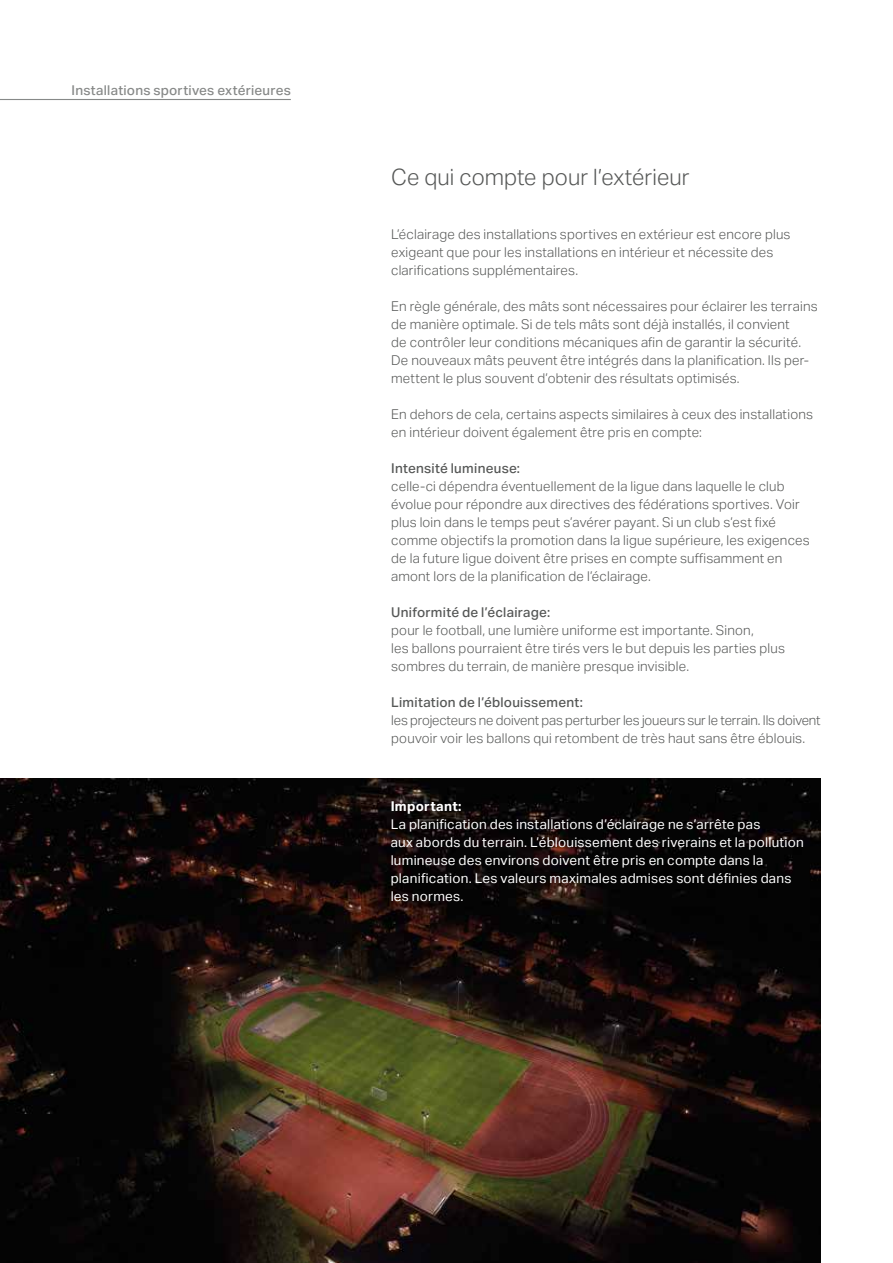
<style>
.page{position:relative;width:893px;height:1263px;background:#fff}
.page>*{position:absolute;margin:0;border:0;box-sizing:border-box;transform-origin:0 0}
.t1{font:300 22.5px "Aktiv Grotesk";color:#555756}
.t2{font:300 13.5px/18px "Aktiv Grotesk";letter-spacing:.015em;color:#555756}
.t3{font:13.5px/18px "Aktiv Grotesk";letter-spacing:.02em;color:#fff}
.t4{font:300 13.5px/18px "Aktiv Grotesk";letter-spacing:-.005em;color:#555756}
.t5{font:500 13.5px "Aktiv Grotesk";letter-spacing:.02em;color:#555756}
.t6{font:500 13.5px "Aktiv Grotesk";letter-spacing:.02em;color:#878988}
.t7{font:700 13.5px "Aktiv Grotesk";letter-spacing:.02em;color:#fff}
</style>
<div class="page">
<img style="left:0;top:779px;width:821px;height:484px">
<hr style="left:0;top:99px;width:291px;height:1px;background:#878988">
<p class="t6" style="left:72px;top:82px;width:221px">Installations sportives extérieures</p>
<h1 class="t1" style="left:391px;top:164px;width:300px">Ce qui compte pour l՚extérieur</h1>
<p class="t2" style="left:391px;top:225px;width:401px">L’éclairage des installations sportives en extérieur est encore plus exigeant que pour les installations en intérieur et nécessite des clarifications supplémentaires.</p>
<p class="t2" style="left:391px;top:297px;width:428px">En règle générale, des mâts sont nécessaires pour éclairer les terrains de manière optimale. Si de tels mâts sont déjà installés, il convient<br>de contrôler leur conditions mécaniques afin de garantir la sécurité.<br>De nouveaux mâts peuvent être intégrés dans la planification. Ils per&shy;mettent le plus souvent d’obtenir des résultats optimisés.</p>
<p class="t2" style="left:391px;top:405px;width:423px">En dehors de cela, certains aspects similaires à ceux des installations en intérieur doivent également être pris en compte:</p>
<p class="t5" style="left:391px;top:460px;width:130px">Intensité lumineuse:</p>
<p class="t2" style="left:391px;top:477px;width:420px">celle-ci dépendra éventuellement de la ligue dans laquelle le club évolue pour répondre aux directives des fédérations sportives. Voir plus loin dans le temps peut s’avérer payant. Si un club s’est fixé comme objectifs la promotion dans la ligue supérieure, les exigences de la future ligue doivent être prises en compte suffisamment en amont lors de la planification de l’éclairage.</p>
<p class="t5" style="left:391px;top:604px;width:161px">Uniformité de l’éclairage:</p>
<p class="t2" style="left:391px;top:621px;width:395px">pour le football, une lumière uniforme est importante. Sinon,<br>les ballons pourraient être tirés vers le but depuis les parties plus sombres du terrain, de manière presque invisible.</p>
<p class="t5" style="left:391px;top:694px;width:193px">Limitation de l’éblouissement:</p>
<p class="t4" style="left:391px;top:711px;width:431px">les projecteurs ne doivent pas perturber les joueurs sur le terrain. Ils doivent pouvoir voir les ballons qui retombent de très haut sans être éblouis.</p>
<p class="t7" style="left:391px;top:798px;width:72px">Important:</p>
<p class="t3" style="left:391px;top:815px;width:415px">La planification des installations d’éclairage ne s’arrête pas<br>aux abords du terrain. L’éblouissement des riverains et la pollution lumineuse des environs doivent être pris en compte dans la planification. Les valeurs maximales admises sont définies dans les normes.</p>
</div>
